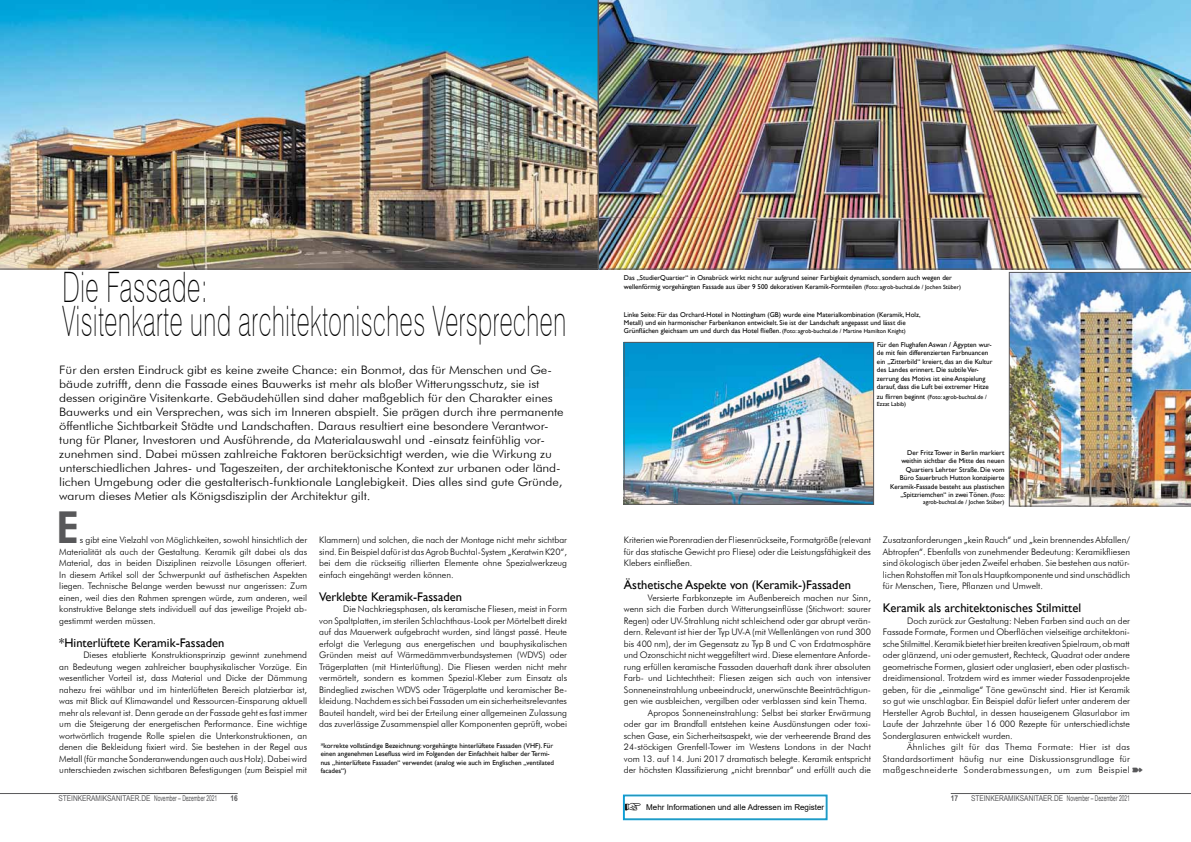
<style>
.page{position:relative;width:1191px;height:842px;background:#fff}
.page>*{position:absolute;margin:0;border:0;box-sizing:border-box;transform-origin:0 0}
.t1{font:800 44px "Futura BT";color:#58585a;scale:.93 1}
.t2{font:100 42px/34.4px "Swiss 721 BT";letter-spacing:.025em;color:#000;scale:.6 1}
.t3{font:12.5px "Gill Sans";color:#000}
.t4{font:300 11.7px/14px "Futura BT";letter-spacing:-.01em;color:#000;scale:1.11 1}
.t5{font:300 9px/11.5px "Futura BT";color:#000;text-align:justify}
.t6{font:8px "Arial Narrow";color:#58585a}
.t7{font:8px "Arial";color:#000}
.t8{font:700 8px "Arial Narrow";color:#58585a}
.t9{font:7px/8.4px "Gill Sans";color:#000}
.t10{font:6px/7.2px "Gill Sans";color:#000}
.s1{font-size:6px}
.s2{font-size:7px}
</style>
<div class="page">
<hr style="left:0;top:793px;width:238px;height:1px;background:#58585a">
<hr style="left:950px;top:793px;width:241px;height:1px;background:#58585a">
<img style="left:0;top:0;width:598px;height:269px">
<img style="left:598px;top:0;width:593px;height:269px">
<img style="left:1009px;top:272px;width:182px;height:234px">
<img style="left:626px;top:344px;width:246px;height:159px">
<div style="left:624px;top:342px;width:250px;height:163px;border:1px solid #58585a"></div>
<svg style="left:623px;top:795px;width:204px;height:25px"></svg>
<h2 class="t2" style="left:62px;top:269px;width:841px">Die Fassade:<br>Visitenkarte und architektonisches Versprechen</h2>
<p class="t4" style="left:59px;top:363px;width:456px">Für den ersten Eindruck gibt es keine zweite Chance: ein Bonmot, das für Menschen und Ge&shy;bäude zutrifft, denn die Fassade eines Bauwerks ist mehr als bloßer Witterungsschutz, sie ist dessen originäre Visitenkarte. Gebäudehüllen sind daher maßgeblich für den Charakter eines Bauwerks und ein Versprechen, was sich im Inneren abspielt. Sie prägen durch ihre permanente öffentliche Sichtbarkeit Städte und Landschaften. Daraus resultiert eine besondere Verantwor&shy;tung für Planer, Investoren und Ausführende, da Materialauswahl und -einsatz feinfühlig vor&shy;zunehmen sind. Dabei müssen zahlreiche Faktoren berücksichtigt werden, wie die Wirkung zu unterschiedlichen Jahres- und Tageszeiten, der architektonische Kontext zur urbanen oder länd&shy;lichen Umgebung oder die gestalterisch-funktionale Langlebigkeit. Dies alles sind gute Gründe, warum dieses Metier als Königsdisziplin der Architektur gilt.</p>
<h1 class="t1" style="left:56px;top:501px;width:27px">E</h1>
<p class="t5" style="left:59px;top:534px;width:249px;text-indent:21px">s gibt eine Vielzahl von Möglichkeiten, sowohl hinsichtlich der Materialität als auch der Gestaltung. Keramik gilt dabei als das Material, das in beiden Disziplinen reizvolle Lösungen offeriert.<br>In diesem Artikel soll der Schwerpunkt auf ästhetischen Aspekten liegen. Technische Belange werden bewusst nur angerissen: Zum einen, weil dies den Rahmen sprengen würde, zum anderen, weil konstruktive Belange stets individuell auf das jeweilige Projekt ab&shy;gestimmt werden müssen.</p>
<h3 class="t3" style="left:59px;top:635px;width:167px">*Hinterlüftete Keramik-Fassaden</h3>
<p class="t5" style="left:59px;top:649px;width:249px;text-indent:24px">Dieses etablierte Konstruktionsprinzip gewinnt zunehmend an Bedeutung wegen zahlreicher bauphysikalischer Vorzüge. Ein wesentlicher Vorteil ist, dass Material und Dicke der Dämmung nahezu frei wählbar und im hinterlüfteten Bereich platzierbar ist, was mit Blick auf Klimawandel und Ressourcen-Einsparung aktuell mehr als relevant ist. Denn gerade an der Fassade geht es fast immer um die Steigerung der energetischen Performance. Eine wichtige wortwörtlich tragende Rolle spielen die Unterkonstruktionen, an denen die Bekleidung fixiert wird. Sie bestehen in der Regel aus Metall (für manche Sonderanwendungen auch aus Holz). Dabei wird unterschieden zwischen sichtbaren Befestigungen (zum Beispiel mit</p>
<p class="t5" style="left:319px;top:534px;width:249px">Klammern) und solchen, die nach der Montage nicht mehr sichtbar sind. Ein Beispiel dafür ist das Agrob Buchtal-System „Keratwin K20“, bei dem die rückseitig rillierten Elemente ohne Spezialwerkzeug einfach eingehängt werden können.</p>
<h3 class="t3" style="left:319px;top:589px;width:144px">Verklebte Keramik-Fassaden</h3>
<p class="t5" style="left:319px;top:603px;width:249px;text-indent:24px">Die Nachkriegsphasen, als keramische Fliesen, meist in Form von Spaltplatten, im sterilen Schlachthaus-Look per Mörtelbett direkt auf das Mauerwerk aufgebracht wurden, sind längst passé. Heute erfolgt die Verlegung aus energetischen und bauphysikalischen Gründen meist auf Wärmedämmverbundsystemen (WDVS) oder Trägerplatten (mit Hinterlüftung). Die Fliesen werden nicht mehr vermörtelt, sondern es kommen Spezial-Kleber zum Einsatz als Bindeglied zwischen WDVS oder Trägerplatte und keramischer Be&shy;kleidung. Nachdem es sich bei Fassaden um ein sicherheitsrelevantes Bauteil handelt, wird bei der Erteilung einer allgemeinen Zulassung das zuverlässige Zusammenspiel aller Komponenten geprüft, wobei</p>
<p class="t9" style="left:321px;top:741px;width:235px">*korrekte vollständige Bezeichnung: vorgehängte hinterlüftete Fassaden (VHF). Für einen angenehmen Lesefluss wird im Folgenden der Einfachheit halber der Termi&shy;nus „hinterlüftete Fassaden“ verwendet (analog wie auch im Englischen „ventilated facades“)</p>
<p class="t9" style="left:624px;top:272px;width:338px;line-height:9.6px">Das „StudierQuartier“ in Osnabrück wirkt nicht nur aufgrund seiner Farbigkeit dynamisch, sondern auch wegen der wellenförmig vorgehängten Fassade aus über 9 500 dekorativen Keramik-Formteilen <span class="s1">(Foto: agrob-buchtal.de / Jochen Stüber)</span></p>
<p class="t9" style="left:624px;top:310px;width:298px">Linke Seite: Für das Orchard-Hotel in Nottingham (GB) wurde eine Materialkombination (Keramik, Holz,<br>Metall) und ein harmonischer Farbenkanon entwickelt. Sie ist der Landschaft angepasst und lässt die<br>Grünflächen gleichsam um und durch das Hotel fließen. <span class="s1">(Foto: agrob-buchtal.de / Martine Hamilton Knight)</span></p>
<p class="t9" style="left:877px;top:340px;width:117px">Für den Flughafen Aswan / Ägypten wur&shy;de mit fein differenzierten Farbnuancen ein „Zitterbild“ kreiert, das an die Kultur des Landes erinnert. Die subtile Ver&shy;zerrung des Motivs ist eine Anspielung darauf, dass die Luft bei extremer Hitze</p>
<p class="t10" style="left:877px;top:393px;width:111px"><span class="s2">zu flirren beginnt</span> (Foto: agrob-buchtal.de /<br>Ezzat Labib)</p>
<p class="t9" style="left:890px;top:448px;width:116px;text-align:right">Der Fritz Tower in Berlin markiert weithin sichtbar die Mitte des neuen Quartiers Lehrter Straße. Die vom<br>Büro Sauerbruch Hutton konzipierte Keramik-Fassade besteht aus plastischen „Spitzriemchen“ in zwei Tönen. <span class="s1">(Foto:</span></p>
<p class="t10" style="left:923px;top:499px;width:83px">agrob-buchtal.de / Jochen Stüber)</p>
<p class="t5" style="left:624px;top:534px;width:249px">Kriterien wie Porenradien der Fliesenrückseite, Formatgröße (relevant für das statische Gewicht pro Fliese) oder die Leistungsfähigkeit des Klebers einfließen.</p>
<h3 class="t3" style="left:624px;top:577px;width:228px">Ästhetische Aspekte von (Keramik-)Fassaden</h3>
<p class="t5" style="left:648px;top:591px;width:224px">Versierte Farbkonzepte im Außenbereich machen nur Sinn,</p>
<p class="t5" style="left:624px;top:603px;width:248px">wenn sich die Farben durch Witterungseinflüsse (Stichwort: saurer</p>
<p class="t5" style="left:624px;top:614px;width:248px">Regen) oder UV-Strahlung nicht schleichend oder gar abrupt verän-</p>
<p class="t5" style="left:624px;top:626px;width:248px">dern. Relevant ist hier der Typ UV-A (mit Wellenlängen von rund 300</p>
<p class="t5" style="left:624px;top:637px;width:248px">bis 400 nm), der im Gegensatz zu Typ B und C von Erdatmosphäre</p>
<p class="t5" style="left:624px;top:649px;width:248px">und Ozonschicht nicht weggefiltert wird. Diese elementare Anforde-</p>
<p class="t5" style="left:624px;top:660px;width:248px">rung erfüllen keramische Fassaden dauerhaft dank ihrer absoluten</p>
<p class="t5" style="left:624px;top:672px;width:248px">Farb- und Lichtechtheit: Fliesen zeigen sich auch von intensiver</p>
<p class="t5" style="left:624px;top:683px;width:248px">Sonneneinstrahlung unbeeindruckt, unerwünschte Beeinträchtigun-</p>
<p class="t5" style="left:624px;top:695px;width:245px">gen wie ausbleichen, vergilben oder verblassen sind kein Thema.</p>
<p class="t5" style="left:648px;top:706px;width:224px">Apropos Sonneneinstrahlung: Selbst bei starker Erwärmung</p>
<p class="t5" style="left:624px;top:718px;width:248px">oder gar im Brandfall entstehen keine Ausdünstungen oder toxi-</p>
<p class="t5" style="left:624px;top:729px;width:248px">schen Gase, ein Sicherheitsaspekt, wie der verheerende Brand des</p>
<p class="t5" style="left:624px;top:741px;width:248px">24-stöckigen Grenfell-Tower im Westens Londons in der Nacht</p>
<p class="t5" style="left:624px;top:752px;width:248px">vom 13. auf 14. Juni 2017 dramatisch belegte. Keramik entspricht</p>
<p class="t5" style="left:624px;top:764px;width:248px">der höchsten Klassifizierung „nicht brennbar“ und erfüllt auch die</p>
<p class="t5" style="left:883px;top:534px;width:249px">Zusatzanforderungen „kein Rauch“ und „kein brennendes Abfallen/ Abtropfen“. Ebenfalls von zunehmender Bedeutung: Keramikfliesen sind ökologisch über jeden Zweifel erhaben. Sie bestehen aus natür&shy;lichen Rohstoffen mit Ton als Hauptkomponente und sind unschädlich für Menschen, Tiere, Pflanzen und Umwelt.</p>
<h3 class="t3" style="left:883px;top:600px;width:200px">Keramik als architektonisches Stilmittel</h3>
<p class="t5" style="left:883px;top:614px;width:249px;text-indent:24px">Doch zurück zur Gestaltung: Neben Farben sind auch an der Fassade Formate, Formen und Oberflächen vielseitige architektoni&shy;sche Stilmittel. Keramik bietet hier breiten kreativen Spielraum, ob matt oder glänzend, uni oder gemustert, Rechteck, Quadrat oder andere geometrische Formen, glasiert oder unglasiert, eben oder plastisch&shy;dreidimensional. Trotzdem wird es immer wieder Fassadenprojekte geben, für die „einmalige“ Töne gewünscht sind. Hier ist Keramik so gut wie unschlagbar. Ein Beispiel dafür liefert unter anderem der Hersteller Agrob Buchtal, in dessen hauseigenem Glasurlabor im Laufe der Jahrzehnte über 16 000 Rezepte für unterschiedlichste Sonderglasuren entwickelt wurden.</p>
<p class="t5" style="left:883px;top:741px;width:249px;text-indent:24px">Ähnliches gilt für das Thema Formate: Hier ist das Standardsortiment häufig nur eine Diskussionsgrundlage für maßgeschneiderte Sonderabmessungen, um zum Beispiel</p>
<p class="t6" style="left:58px;top:792px;width:160px">STEINKERAMIKSANITAER.DE NOVEMBER – DEZEMBER 2021</p>
<p class="t8" style="left:230px;top:792px;width:9px">16</p>
<p class="t8" style="left:950px;top:792px;width:9px">17</p>
<p class="t6" style="left:971px;top:792px;width:160px">STEINKERAMIKSANITAER.DE NOVEMBER – DEZEMBER 2021</p>
<p class="t7" style="left:646px;top:801px;width:179px">Mehr Informationen und alle Adressen im Register</p>
</div>
